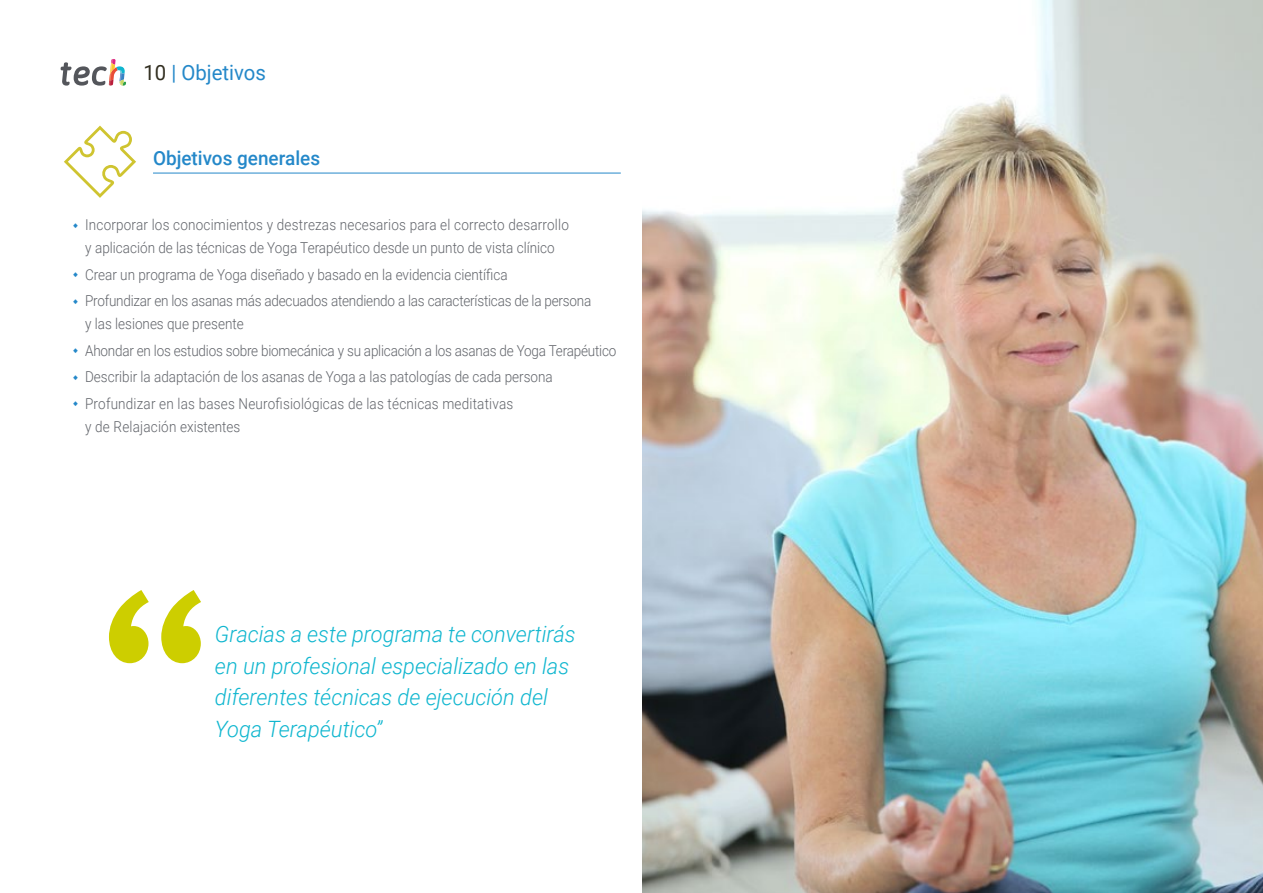
<style>
.page{position:relative;width:1263px;height:893px;background:#fff}
.page>*{position:absolute;margin:0;border:0;box-sizing:border-box;transform-origin:0 0}
.t1{font:italic 300 22.5px/31.5px "Roboto";color:#0fb6cf}
.t2{font:21px "Roboto";color:#2488c9}
.t3{font:500 19.5px "Roboto";color:#2488c9}
.t4{font:300 15px/26.7px "Roboto";color:#61646a;scale:.9 1}
.s1{color:#312e20}
</style>
<div class="page">
<img style="left:642px;top:0;width:621px;height:893px">
<svg style="left:61px;top:59px;width:65px;height:27px"></svg>
<hr style="left:153px;top:173px;width:468px;height:1px;background:#2488c9">
<svg style="left:64px;top:126px;width:72px;height:72px"></svg>
<svg style="left:109px;top:590px;width:92px;height:73px"></svg>
<h2 class="t2" style="left:144px;top:57px;width:124px"><span class="s1">10</span> | Objetivos</h2>
<h3 class="t3" style="left:153px;top:144px;width:169px">Objetivos generales</h3>
<p class="t4" style="left:85px;top:213px;width:539px;line-height:22.5px">Incorporar los conocimientos y destrezas necesarios para el correcto desarrollo y aplicación de las técnicas de Yoga Terapéutico desde un punto de vista clínico</p>
<p class="t4" style="left:85px;top:260px;width:564px">Crear un programa de Yoga diseñado y basado en la evidencia científica<br>Profundizar en los asanas más adecuados atendiendo a las características de la persona</p>
<p class="t4" style="left:85px;top:310px;width:592px">y las lesiones que presente<br>Ahondar en los estudios sobre biomecánica y su aplicación a los asanas de Yoga Terapéutico Describir la adaptación de los asanas de Yoga a las patologías de cada persona Profundizar en las bases Neurofisiológicas de las técnicas meditativas</p>
<p class="t4" style="left:85px;top:412px;width:174px">y de Relajación existentes</p>
<h1 class="t1" style="left:215px;top:618px;width:362px">Gracias a este programa te convertirás en un profesional especializado en las diferentes técnicas de ejecución del Yoga Terapéutico”</h1>
</div>
